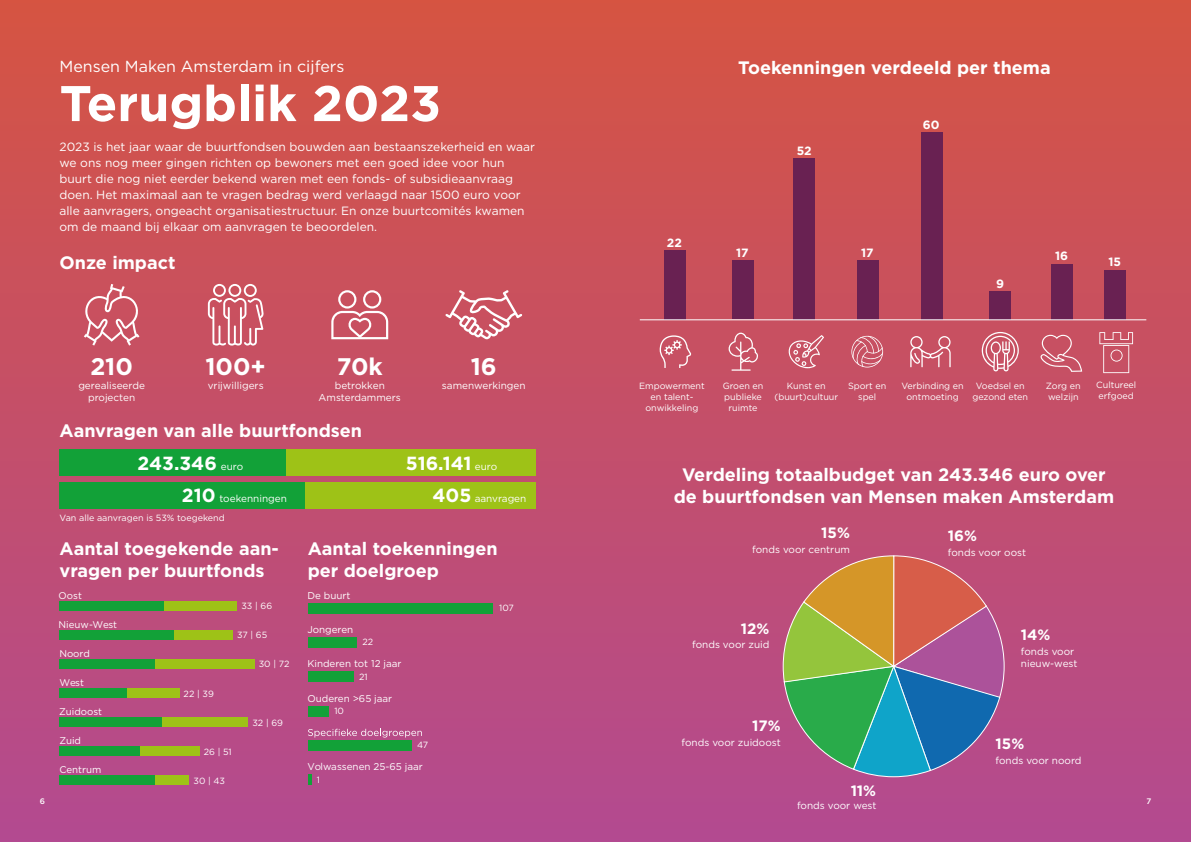
<style>
.page{position:relative;width:1191px;height:842px;background:#fff}
.page>*{position:absolute;margin:0;border:0;box-sizing:border-box;transform-origin:0 0}
.t1{font:700 50px "Gotham";color:#fff}
.t2{font:700 24px "Gotham";color:#fff}
.t3{font:700 19px "Gotham";color:#fff}
.t4{font:700 18px/21.6px "Gotham";color:#fff}
.t5{font:16px "Gotham";color:#fff}
.t6{font:700 15px "Gotham";color:#fff}
.t7{font:12px/16px "Gotham";color:#fff}
.t8{font:700 12px "Gotham";color:#fff}
.t9{font:10px/12px "Gotham";color:#fff;text-align:center}
.t10{font:9.8px "Gotham";color:#fff}
.t11{font:9.7px "Gotham";color:#fff}
.t12{font:9px/10.8px "Gotham";color:#fff;text-align:center}
.t13{font:500 8px "Gotham";color:#fff}
</style>
<div class="page">
<div style="left:0;top:0;width:1191px;height:842px;background:linear-gradient(to bottom,#d55441,#b24b90)"></div>
<svg style="left:84px;top:284px;width:56px;height:62px;background:#d2717d"></svg>
<svg style="left:208px;top:284px;width:56px;height:62px;background:#d67d88"></svg>
<svg style="left:331px;top:290px;width:57px;height:49px"></svg>
<svg style="left:445px;top:290px;width:77px;height:49px;background:#d47581"></svg>
<div style="left:60px;top:482px;width:476px;height:26px;background:#9ec217"></div>
<div style="left:60px;top:449px;width:476px;height:27px;background:#9ec217"></div>
<div style="left:60px;top:482px;width:245px;height:26px;background:#12a138"></div>
<div style="left:60px;top:449px;width:226px;height:27px;background:#12a138"></div>
<div style="left:83px;top:602px;width:154px;height:9px;background:#9ec217"></div>
<div style="left:60px;top:631px;width:173px;height:9px;background:#9ec217"></div>
<div style="left:60px;top:660px;width:195px;height:9px;background:#9ec217"></div>
<div style="left:60px;top:689px;width:120px;height:9px;background:#9ec217"></div>
<div style="left:60px;top:718px;width:188px;height:9px;background:#9ec217"></div>
<div style="left:60px;top:747px;width:140px;height:9px;background:#9ec217"></div>
<div style="left:60px;top:776px;width:129px;height:9px;background:#9ec217"></div>
<div style="left:60px;top:602px;width:104px;height:9px;background:#12a138"></div>
<div style="left:60px;top:631px;width:114px;height:9px;background:#12a138"></div>
<div style="left:60px;top:660px;width:95px;height:9px;background:#12a138"></div>
<div style="left:60px;top:689px;width:67px;height:9px;background:#12a138"></div>
<div style="left:60px;top:718px;width:102px;height:9px;background:#12a138"></div>
<div style="left:60px;top:747px;width:80px;height:9px;background:#12a138"></div>
<div style="left:60px;top:776px;width:95px;height:9px;background:#12a138"></div>
<div style="left:308px;top:603px;width:185px;height:11px;background:#12a138"></div>
<div style="left:308px;top:637px;width:49px;height:11px;background:#12a138"></div>
<div style="left:308px;top:671px;width:45px;height:11px;background:#12a138"></div>
<div style="left:308px;top:706px;width:21px;height:10px;background:#12a138"></div>
<div style="left:308px;top:740px;width:104px;height:11px;background:#12a138"></div>
<svg style="left:308px;top:774px;width:3px;height:11px"></svg>
<svg style="left:308px;top:729px;width:114px;height:8px"></svg>
<div style="left:664px;top:250px;width:21px;height:70px;background:#692152"></div>
<div style="left:732px;top:260px;width:21px;height:59px;background:#692152"></div>
<div style="left:793px;top:159px;width:22px;height:161px;background:#692152"></div>
<div style="left:857px;top:260px;width:21px;height:60px;background:#692152"></div>
<div style="left:921px;top:132px;width:21px;height:188px;background:#692152"></div>
<div style="left:989px;top:291px;width:21px;height:29px;background:#692152"></div>
<svg style="left:659px;top:335px;width:32px;height:33px"></svg>
<svg style="left:728px;top:333px;width:30px;height:38px"></svg>
<div style="left:1051px;top:265px;width:21px;height:55px;background:#692152"></div>
<div style="left:1104px;top:271px;width:21px;height:49px;background:#692152"></div>
<svg style="left:786px;top:335px;width:38px;height:33px"></svg>
<svg style="left:851px;top:336px;width:32px;height:31px"></svg>
<svg style="left:910px;top:336px;width:40px;height:31px"></svg>
<svg style="left:981px;top:332px;width:37px;height:39px"></svg>
<svg style="left:782px;top:555px;width:223px;height:223px;background:#8a7e75"></svg>
<hr style="left:640px;top:319px;width:506px;height:1px;background:#fff">
<svg style="left:1040px;top:335px;width:42px;height:37px;background:#ce6878"></svg>
<svg style="left:1099px;top:332px;width:34px;height:41px"></svg>
<p class="t5" style="left:60px;top:56px;width:286px">Mensen Maken Amsterdam in cijfers</p>
<p class="t4" style="left:738px;top:57px;width:314px">Toekenningen verdeeld per thema</p>
<p class="t1" style="left:60px;top:70px;width:383px">Terugblik 2023</p>
<p class="t8" style="left:922px;top:116px;width:18px">60</p>
<p class="t7" style="left:60px;top:139px;width:477px">2023 is het jaar waar de buurtfondsen bouwden aan bestaanszekerheid en waar we ons nog meer gingen richten op bewoners met een goed idee voor hun buurt die nog niet eerder bekend waren met een fonds- of subsidieaanvraag doen. Het maximaal aan te vragen bedrag werd verlaagd naar 1500 euro voor alle aanvragers, ongeacht organisatiestructuur. En onze buurtcomités kwamen om de maand bij elkaar om aanvragen te beoordelen.</p>
<p class="t8" style="left:796px;top:143px;width:16px">52</p>
<p class="t4" style="left:60px;top:252px;width:117px">Onze impact</p>
<p class="t8" style="left:667px;top:235px;width:16px">22</p>
<p class="t8" style="left:736px;top:244px;width:14px">17</p>
<p class="t8" style="left:861px;top:245px;width:14px">17</p>
<p class="t8" style="left:1055px;top:248px;width:15px">16</p>
<p class="t8" style="left:1108px;top:254px;width:14px">15</p>
<p class="t8" style="left:996px;top:276px;width:9px">9</p>
<p class="t2" style="left:90px;top:350px;width:44px">210</p>
<p class="t2" style="left:205px;top:350px;width:62px">100+</p>
<p class="t2" style="left:337px;top:350px;width:48px">70k</p>
<p class="t2" style="left:471px;top:350px;width:28px">16</p>
<p class="t9" style="left:78px;top:379px;width:68px">gerealiseerde</p>
<p class="t9" style="left:88px;top:391px;width:49px">projecten</p>
<p class="t9" style="left:208px;top:379px;width:57px">vrijwilligers</p>
<p class="t9" style="left:319px;top:379px;width:84px">betrokken<br>Amsterdammers</p>
<p class="t9" style="left:442px;top:379px;width:85px">samenwerkingen</p>
<p class="t12" style="left:639px;top:380px;width:67px">Empowerment</p>
<p class="t12" style="left:650px;top:391px;width:44px">en talent-</p>
<p class="t12" style="left:645px;top:402px;width:54px">onwikkeling</p>
<p class="t12" style="left:722px;top:380px;width:42px">Groen en publieke ruimte</p>
<p class="t12" style="left:774px;top:380px;width:65px">Kunst en (buurt)cultuur</p>
<p class="t12" style="left:848px;top:380px;width:40px">Sport en spel</p>
<p class="t12" style="left:901px;top:380px;width:64px">Verbinding en ontmoeting</p>
<p class="t12" style="left:972px;top:380px;width:57px">Voedsel en gezond eten</p>
<p class="t12" style="left:1046px;top:380px;width:36px;text-align:left">Zorg en welzijn</p>
<p class="t12" style="left:1096px;top:379px;width:42px">Cultureel</p>
<p class="t12" style="left:1098px;top:390px;width:37px">erfgoed</p>
<p class="t4" style="left:60px;top:419px;width:304px">Aanvragen van alle buurtfondsen</p>
<p class="t3" style="left:138px;top:450px;width:81px">243.346</p>
<p class="t3" style="left:406px;top:450px;width:67px">516.141</p>
<p class="t9" style="left:219px;top:492px;width:69px">toekenningen</p>
<p class="t9" style="left:221px;top:460px;width:24px">euro</p>
<p class="t9" style="left:475px;top:460px;width:24px">euro</p>
<p class="t3" style="left:182px;top:483px;width:35px">210</p>
<p class="t3" style="left:432px;top:483px;width:40px">405</p>
<p class="t9" style="left:474px;top:492px;width:53px">aanvragen</p>
<p class="t12" style="left:60px;top:512px;width:167px">Van alle aanvragen is 53% toegekend</p>
<p class="t4" style="left:60px;top:538px;width:221px">Aantal toegekende aan&shy;vragen per buurtfonds</p>
<p class="t4" style="left:308px;top:538px;width:191px">Aantal toekenningen per doelgroep</p>
<p class="t11" style="left:59px;top:589px;width:25px">Oost</p>
<p class="t10" style="left:307px;top:589px;width:45px">De buurt</p>
<p class="t4" style="left:673px;top:464px;width:442px;text-align:center">Verdeling totaalbudget van 243.346 euro over de buurtfondsen van Mensen maken Amsterdam</p>
<p class="t6" style="left:821px;top:523px;width:30px">15%</p>
<p class="t9" style="left:752px;top:543px;width:99px">fonds voor centrum</p>
<p class="t6" style="left:947px;top:526px;width:31px">16%</p>
<p class="t9" style="left:947px;top:546px;width:80px">fonds voor oost</p>
<p class="t12" style="left:241px;top:600px;width:32px">33 | 66</p>
<p class="t12" style="left:499px;top:602px;width:16px">107</p>
<p class="t12" style="left:362px;top:637px;width:12px">22</p>
<p class="t12" style="left:359px;top:671px;width:10px">21</p>
<p class="t12" style="left:334px;top:705px;width:11px">10</p>
<p class="t12" style="left:417px;top:740px;width:13px">47</p>
<p class="t12" style="left:317px;top:774px;width:5px">1</p>
<p class="t11" style="left:59px;top:618px;width:60px">Nieuw-West</p>
<p class="t6" style="left:741px;top:619px;width:30px">12%</p>
<p class="t10" style="left:307px;top:623px;width:47px">Jongeren</p>
<p class="t6" style="left:1021px;top:624px;width:31px">14%</p>
<p class="t12" style="left:237px;top:629px;width:32px">37 | 65</p>
<p class="t12" style="left:259px;top:658px;width:32px">30 | 72</p>
<p class="t9" style="left:692px;top:638px;width:79px">fonds voor zuid</p>
<p class="t9" style="left:1021px;top:645px;width:58px;text-align:left">fonds voor nieuw-west</p>
<p class="t11" style="left:59px;top:647px;width:32px">Noord</p>
<p class="t10" style="left:307px;top:658px;width:96px">Kinderen tot 12 jaar</p>
<p class="t11" style="left:59px;top:676px;width:26px">West</p>
<p class="t12" style="left:184px;top:688px;width:32px">22 | 39</p>
<p class="t10" style="left:307px;top:692px;width:86px">Ouderen &gt;65 jaar</p>
<p class="t11" style="left:59px;top:705px;width:45px">Zuidoost</p>
<p class="t12" style="left:252px;top:717px;width:32px">32 | 69</p>
<p class="t6" style="left:752px;top:715px;width:30px">17%</p>
<p class="t11" style="left:59px;top:734px;width:23px">Zuid</p>
<p class="t9" style="left:681px;top:736px;width:101px">fonds voor zuidoost</p>
<p class="t6" style="left:995px;top:734px;width:30px">15%</p>
<p class="t12" style="left:204px;top:746px;width:30px">26 | 51</p>
<p class="t12" style="left:193px;top:775px;width:33px">30 | 43</p>
<p class="t9" style="left:995px;top:754px;width:87px">fonds voor noord</p>
<p class="t10" style="left:307px;top:760px;width:117px">Volwassenen 25-65 jaar</p>
<p class="t11" style="left:59px;top:763px;width:43px">Centrum</p>
<p class="t6" style="left:850px;top:781px;width:27px">11%</p>
<p class="t13" style="left:40px;top:796px;width:7px">6</p>
<p class="t13" style="left:1146px;top:796px;width:6px">7</p>
<p class="t9" style="left:797px;top:800px;width:81px">fonds voor west</p>
</div>
